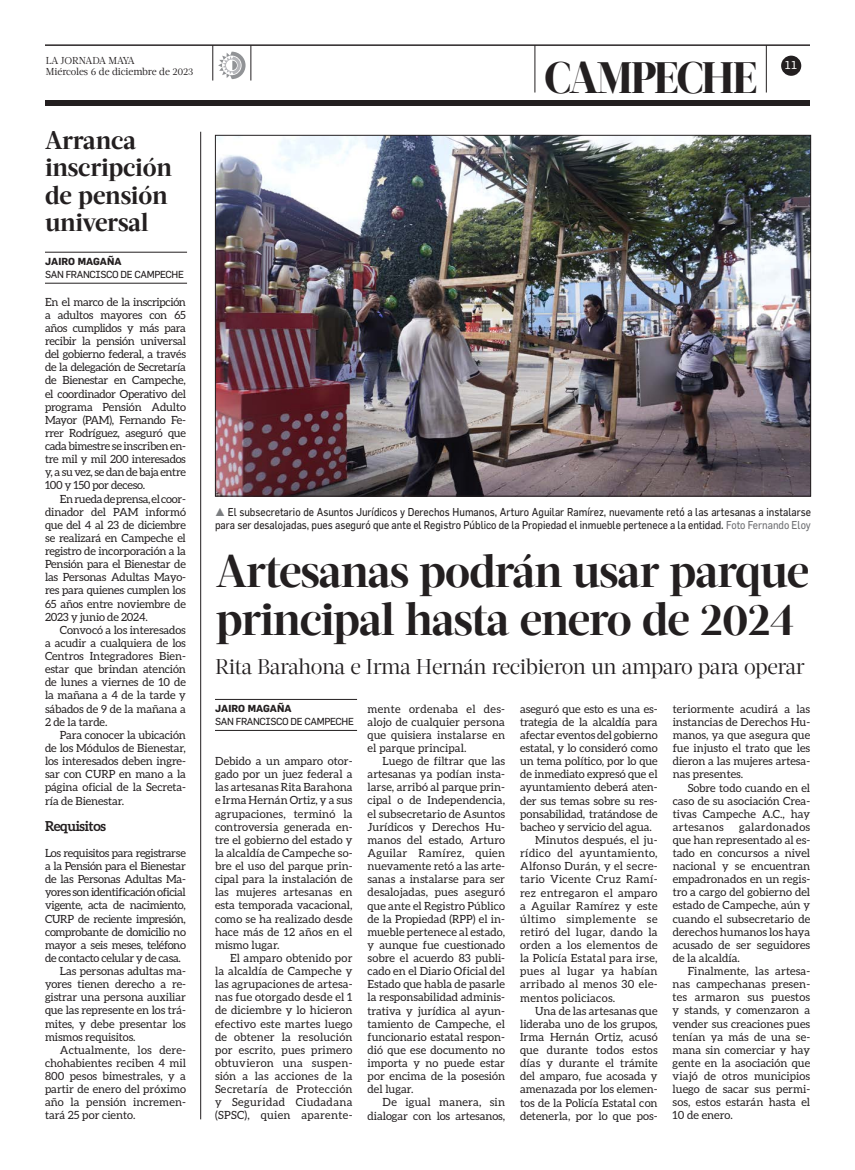
<style>
.page{position:relative;width:855px;height:1170px;background:#fff}
.page>*{position:absolute;margin:0;border:0;box-sizing:border-box;transform-origin:0 0}
.t1{font:700 45px/47.5px "Acta Headline W00";letter-spacing:-.025em;color:#231f20}
.t2{font:800 43.75px "Acta Display W04";letter-spacing:-.04em;color:#231f20;scale:.94 1}
.t3{font:700 25px/27.5px "Acta Deck W00";letter-spacing:-.01em;color:#231f20}
.t4{font:21.25px "Acta Headline W00";letter-spacing:-.025em;color:#231f20}
.Nuevo_subtitulo{font:700 13.75px "Aleo";letter-spacing:-.03em;color:#231f20}
.Nuevo_Body_tex{font:11.25px/13.1px "Aleo";color:#231f20;text-align:justify}
.Nuevo_Body_tex_ss{font:11.25px/13.1px "Aleo";letter-spacing:-.03em;color:#231f20;text-align:justify}
.PIE_DE_FOTO{font:11.25px/13.1px "Flama";color:#231f20;text-align:right;scale:.9 1}
.t5{font:11.25px "Flama";color:#fff}
.t6{font:10px "Flama";letter-spacing:-.04em;color:#231f20}
.t7{font:10px "Acta Deck W00";letter-spacing:-.01em;color:#231f20}
.t8{font:700 10px "Flama";color:#231f20}
.t9{font:10px "Acta Deck W00";letter-spacing:-.02em;color:#231f20}
.s1{color:#6f7073}
</style>
<div class="page">
<div style="left:45px;top:100px;width:765px;height:5px;background:#231f20"></div>
<div style="left:781px;top:56px;width:20px;height:20px;background:#231f20;border-radius:50%"></div>
<hr style="left:766px;top:45px;width:1px;height:48px;background:#231f20">
<hr style="left:535px;top:45px;width:1px;height:48px;background:#231f20">
<hr style="left:45px;top:45px;width:765px;height:1px;background:#231f20">
<hr style="left:213px;top:45px;width:1px;height:36px;background:#231f20">
<hr style="left:251px;top:45px;width:1px;height:36px;background:#231f20">
<svg style="left:218px;top:52px;width:28px;height:27px"></svg>
<hr style="left:215px;top:699px;width:142px;height:1px;background:#231f20">
<hr style="left:215px;top:730px;width:142px;height:1px;background:#231f20">
<img style="left:217px;top:137px;width:592px;height:357px">
<hr style="left:45px;top:252px;width:142px;height:1px;background:#231f20">
<hr style="left:45px;top:283px;width:142px;height:1px;background:#231f20">
<hr style="left:200px;top:132px;width:1px;height:987px;background:#231f20">
<p class="t9" style="left:46px;top:55px;width:90px">LA JORNADA MAYA</p>
<p class="t7" style="left:46px;top:66px;width:149px">Miércoles 6 de diciembre de 2023</p>
<p class="t3" style="left:45px;top:126px;width:128px">Arranca inscripción de pensión universal</p>
<p class="t8" style="left:45px;top:255px;width:78px">JAIRO MAGAÑA</p>
<p class="t6" style="left:45px;top:268px;width:140px">SAN FRANCISCO DE CAMPECHE</p>
<p class="Nuevo_Body_tex_ss" style="left:45px;top:295px;width:143px">En el marco de la inscripción a adultos mayores con 65 años cumplidos y más para recibir la pensión universal del gobierno federal, a través de la delegación de Secretaría de Bienestar en Campeche, el coordinador Operativo del programa Pensión Adulto Mayor (PAM), Fernando Fe&shy;rrer Rodríguez, aseguró que cada bimestre se inscriben en&shy;tre mil y mil 200 interesados y, a su vez, se dan de baja entre 100 y 150 por deceso.</p>
<p class="Nuevo_Body_tex" style="left:45px;top:492px;width:142px;text-indent:15px">En rueda de prensa, el coor&shy;dinador del PAM informó que del 4 al 23 de diciembre se realizará en Campeche el registro de incorporación a la Pensión para el Bienestar de las Personas Adultas Mayo&shy;res para quienes cumplen los 65 años entre noviembre de 2023 y junio de 2024.</p>
<p class="Nuevo_Body_tex" style="left:45px;top:623px;width:142px;text-indent:15px">Convocó a los interesados a acudir a cualquiera de los Centros Integradores Bien&shy;estar que brindan atención de lunes a viernes de 10 de la mañana a 4 de la tarde y sábados de 9 de la mañana a 2 de la tarde.</p>
<p class="Nuevo_Body_tex" style="left:45px;top:728px;width:142px;text-indent:15px">Para conocer la ubicación de los Módulos de Bienestar, los interesados deben ingre&shy;sar con CURP en mano a la página oficial de la Secreta&shy;ría de Bienestar.</p>
<p class="Nuevo_subtitulo" style="left:45px;top:818px;width:63px">Requisitos</p>
<p class="Nuevo_Body_tex_ss" style="left:45px;top:846px;width:142px">Los requisitos para registrarse a la Pensión para el Bienestar de las Personas Adultas Ma&shy;yores son identificación oficial vigente, acta de nacimiento, CURP de reciente impresión, comprobante de domicilio no mayor a seis meses, teléfono de contacto celular y de casa.</p>
<p class="Nuevo_Body_tex" style="left:45px;top:964px;width:142px;text-indent:15px">Las personas adultas ma&shy;yores tienen derecho a re&shy;gistrar una persona auxiliar que las represente en los trá&shy;mites, y debe presentar los mismos requisitos.</p>
<p class="Nuevo_Body_tex" style="left:45px;top:1043px;width:142px;text-indent:15px">Actualmente, los dere&shy;chohabientes reciben 4 mil 800 pesos bimestrales, y a partir de enero del próximo año la pensión incremen&shy;tará 25 por ciento.</p>
<p class="t2" style="left:544px;top:51px;width:228px">CAMPECHE</p>
<p class="t5" style="left:785px;top:58px;width:14px">11</p>
<p class="PIE_DE_FOTO" style="left:215px;top:505px;width:664px">El subsecretario de Asuntos Jurídicos y Derechos Humanos, Arturo Aguilar Ramírez, nuevamente retó a las artesanas a instalarse para ser desalojadas, pues aseguró que ante el Registro Público de la Propiedad el inmueble pertenece a la entidad. <span class="s1">Foto Fernando Eloy</span></p>
<p class="t1" style="left:216px;top:548px;width:595px">Artesanas podrán usar parque principal hasta enero de 2024</p>
<p class="t4" style="left:215px;top:654px;width:591px">Rita Barahona e Irma Hernán recibieron un amparo para operar</p>
<p class="t8" style="left:215px;top:702px;width:78px">JAIRO MAGAÑA</p>
<p class="t6" style="left:215px;top:716px;width:140px">SAN FRANCISCO DE CAMPECHE</p>
<p class="Nuevo_Body_tex_ss" style="left:215px;top:754px;width:139px">Debido a un amparo otor&shy;gado por un juez federal a las artesanas Rita Barahona e Irma Hernán Ortiz, y a sus agrupaciones, terminó la controversia generada en&shy;tre el gobierno del estado y la alcaldía de Campeche so&shy;bre el uso del parque prin&shy;cipal para la instalación de las mujeres artesanas en esta temporada vacacional, como se ha realizado desde hace más de 12 años en el mismo lugar.</p>
<p class="Nuevo_Body_tex" style="left:215px;top:951px;width:139px;text-indent:15px">El amparo obtenido por la alcaldía de Campeche y las agrupaciones de artesa&shy;nas fue otorgado desde el 1 de diciembre y lo hicieron efectivo este martes luego de obtener la resolución por escrito, pues primero obtuvieron una suspen&shy;sión a las acciones de la Secretaría de Protección y Seguridad Ciudadana (SPSC), quien aparente-</p>
<p class="Nuevo_Body_tex" style="left:368px;top:702px;width:139px">mente ordenaba el des&shy;alojo de cualquier persona que quisiera instalarse en el parque principal.</p>
<p class="Nuevo_Body_tex" style="left:368px;top:754px;width:139px;text-indent:15px">Luego de filtrar que las artesanas ya podían insta&shy;larse, arribó al parque prin&shy;cipal o de Independencia, el subsecretario de Asuntos Jurídicos y Derechos Hu&shy;manos del estado, Arturo Aguilar Ramírez, quien nuevamente retó a las arte&shy;sanas a instalarse para ser desalojadas, pues aseguró que ante el Registro Público de la Propiedad (RPP) el in&shy;mueble pertenece al estado, y aunque fue cuestionado sobre el acuerdo 83 publi&shy;cado en el Diario Oficial del Estado que habla de pasarle la responsabilidad adminis&shy;trativa y jurídica al ayun&shy;tamiento de Campeche, el funcionario estatal respon&shy;dió que ese documento no importa y no puede estar por encima de la posesión del lugar.</p>
<p class="Nuevo_Body_tex" style="left:368px;top:1096px;width:139px;text-align:right">De igual manera, sin dialogar con los artesanos,</p>
<p class="Nuevo_Body_tex" style="left:520px;top:702px;width:139px">aseguró que esto es una es&shy;trategia de la alcaldía para afectar eventos del gobierno estatal, y lo consideró como un tema político, por lo que de inmediato expresó que el ayuntamiento deberá aten&shy;der sus temas sobre su res&shy;ponsabilidad, tratándose de bacheo y servicio del agua.</p>
<p class="Nuevo_Body_tex" style="left:520px;top:833px;width:139px;text-indent:15px">Minutos después, el ju&shy;rídico del ayuntamiento, Alfonso Durán, y el secre&shy;tario Vicente Cruz Ramí&shy;rez entregaron el amparo a Aguilar Ramírez y este último simplemente se retiró del lugar, dando la orden a los elementos de la Policía Estatal para irse, pues al lugar ya habían arribado al menos 30 ele&shy;mentos policiacos.</p>
<p class="Nuevo_Body_tex" style="left:520px;top:1004px;width:139px;text-indent:15px">Una de las artesanas que lideraba uno de los grupos, Irma Hernán Ortiz, acusó que durante todos estos días y durante el trámite del amparo, fue acosada y amenazada por los elemen&shy;tos de la Policía Estatal con detenerla, por lo que pos-</p>
<p class="Nuevo_Body_tex" style="left:673px;top:702px;width:139px">teriormente acudirá a las instancias de Derechos Hu&shy;manos, ya que asegura que fue injusto el trato que les dieron a las mujeres artesa&shy;nas presentes.</p>
<p class="Nuevo_Body_tex" style="left:673px;top:781px;width:139px;text-indent:15px">Sobre todo cuando en el caso de su asociación Crea&shy;tivas Campeche A.C., hay artesanos</p>
<p class="Nuevo_Body_tex" style="left:673px;top:820px;width:139px;text-indent:66px">galardonados que han representado al es&shy;tado en concursos a nivel nacional y se encuentran empadronados en un regis&shy;tro a cargo del gobierno del estado de Campeche, aún y cuando el subsecretario de derechos humanos los haya acusado de ser seguidores de la alcaldía.</p>
<p class="Nuevo_Body_tex" style="left:673px;top:964px;width:139px;text-indent:15px">Finalmente, las artesa&shy;nas campechanas presen&shy;tes armaron sus puestos y stands, y comenzaron a vender sus creaciones pues tenían ya más de una se&shy;mana sin comerciar y hay gente en la asociación que viajó de otros municipios luego de sacar sus permi&shy;sos, estos estarán hasta el 10 de enero.</p>
</div>
